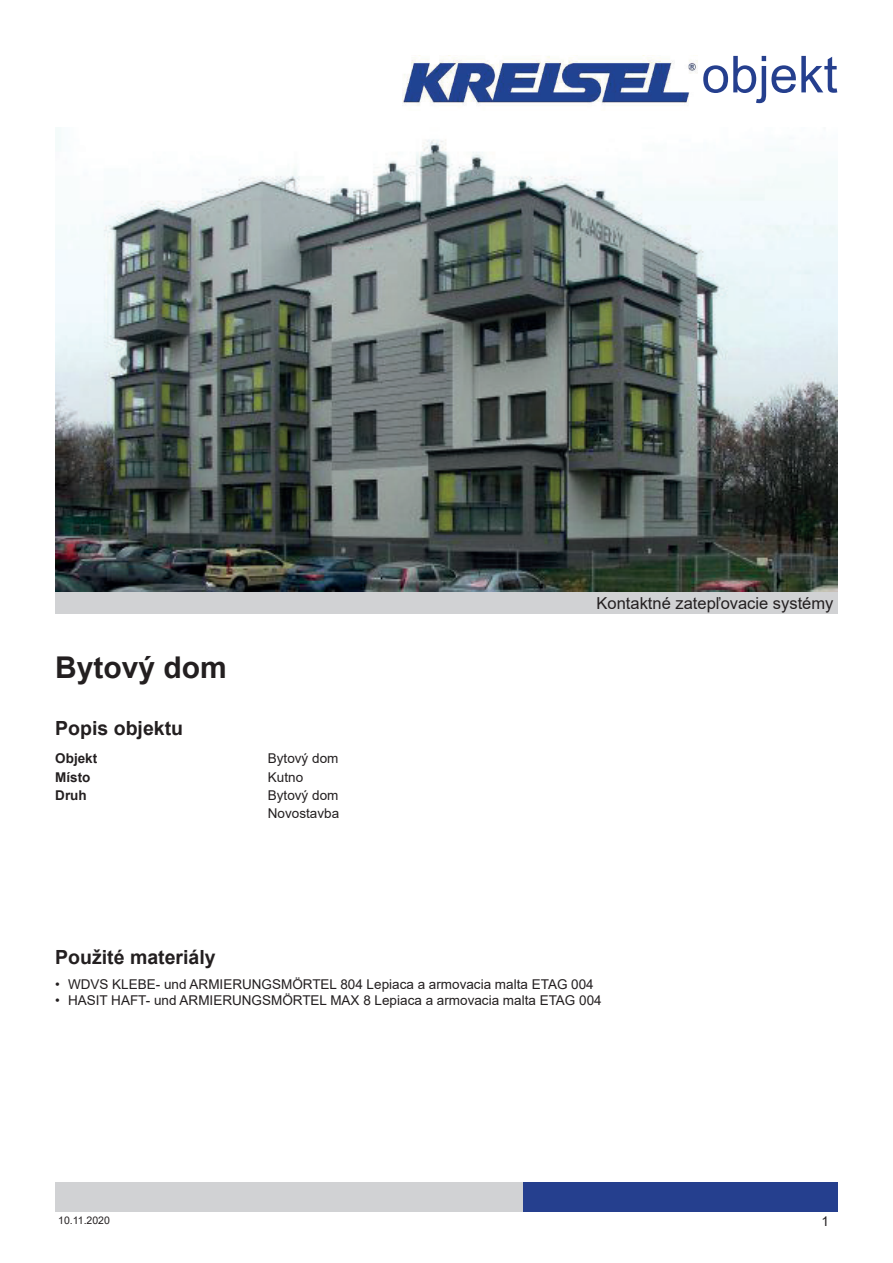
<style>
.page{position:relative;width:893px;height:1263px;background:#fff}
.page>*{position:absolute;margin:0;border:0;box-sizing:border-box;transform-origin:0 0}
.t1{font:51px "Arial";color:#253f8e}
.t2{font:700 30px "Arial";color:#231f20}
.t3{font:700 19.5px "Arial";color:#231f20}
.t4{font:16.5px "Arial";color:#231f20}
.t5{font:13.5px/18.3px "Arial";color:#231f20}
.t6{font:700 13.5px "Arial";color:#231f20}
.t7{font:10.5px "Arial";color:#231f20}
</style>
<div class="page">
<div style="left:523px;top:1182px;width:315px;height:30px;background:#253f8e"></div>
<div style="left:55px;top:1182px;width:468px;height:30px;background:#d1d2d4"></div>
<img style="left:403px;top:55px;width:294px;height:51px">
<img style="left:55px;top:128px;width:783px;height:464px">
<div style="left:55px;top:592px;width:783px;height:21px;background:#d1d2d4"></div>
<h1 class="t1" style="left:702px;top:39px;width:138px">objekt</h1>
<h2 class="t2" style="left:55px;top:646px;width:173px">Bytový dom</h2>
<h3 class="t3" style="left:55px;top:714px;width:129px">Popis objektu</h3>
<p class="t6" style="left:55px;top:749px;width:44px">Objekt</p>
<p class="t5" style="left:268px;top:749px;width:72px">Bytový dom</p>
<p class="t6" style="left:55px;top:767px;width:37px">Místo</p>
<p class="t5" style="left:268px;top:767px;width:37px">Kutno</p>
<p class="t6" style="left:55px;top:786px;width:33px">Druh</p>
<p class="t5" style="left:268px;top:786px;width:73px">Bytový dom<br>Novostavba</p>
<p class="t4" style="left:597px;top:592px;width:238px">Kontaktné zatepľovacie systémy</p>
<h3 class="t3" style="left:55px;top:944px;width:162px">Použité materiály</h3>
<p class="t5" style="left:55px;top:975px;width:540px">• WDVS KLEBE- und ARMIERUNGSMÖRTEL 804 Lepiaca a armovacia malta ETAG 004</p>
<p class="t5" style="left:55px;top:991px;width:548px">• HASIT HAFT- und ARMIERUNGSMÖRTEL MAX 8 Lepiaca a armovacia malta ETAG 004</p>
<p class="t7" style="left:58px;top:1213px;width:53px">10.11.2020</p>
<p class="t5" style="left:821px;top:1212px;width:9px">1</p>
</div>
